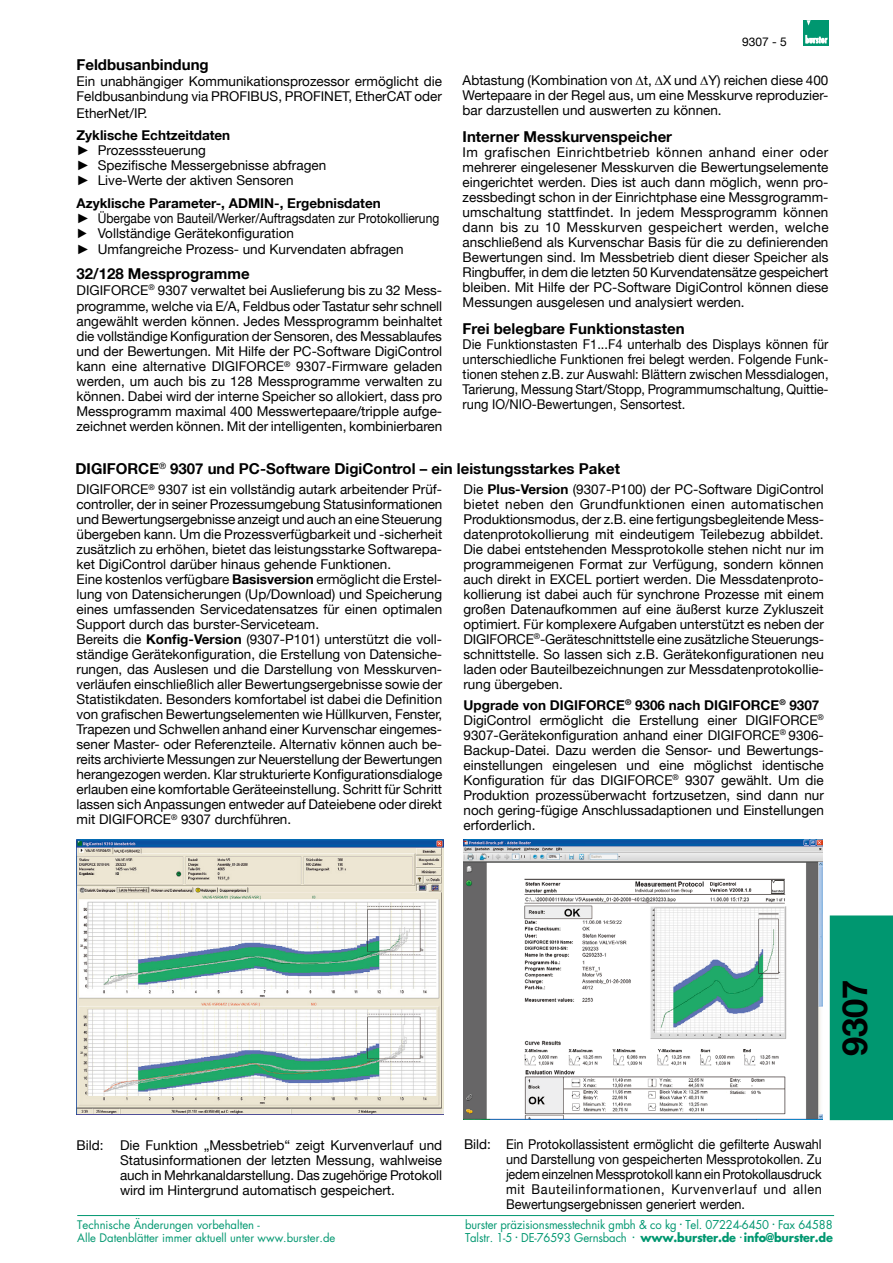
<style>
.page{position:relative;width:893px;height:1263px;background:#fff}
.page>*{position:absolute;margin:0;border:0;box-sizing:border-box;transform-origin:0 0}
.t1{font:700 34.5px "Helvetica Neue LT";color:#000}
.t2{font:700 15px "Helvetica Neue LT";color:#000}
.t3{font:13.5px/15px "Helvetica Neue LT";color:#000;text-align:justify}
.t4{font:13.5px/15px "Helvetica Neue LT";color:#000;text-align:justify;scale:.95 1}
.t5{font:13.5px/15.5px "Helvetica Neue LT";color:#000;scale:.89 1}
.t6{font:12px "Helvetica Neue LT";color:#000}
.t7{font:11.85px/13.5px "Futura LT";letter-spacing:-.01em;color:#009770;scale:.95 1}
.t8{font:11.55px/13.5px "Futura LT";color:#009770}
.s1{font-weight:700}
.s2{font-family:"Arial"}
</style>
<div class="page">
<div style="left:830px;top:915px;width:63px;height:205px;background:#009770"></div>
<hr style="left:77px;top:1215px;width:757px;height:1px;background:#009770">
<div style="left:804px;top:20px;width:25px;height:26px;background:#009770"></div>
<svg style="left:807px;top:20px;width:4px;height:6px"></svg>
<svg style="left:805px;top:35px;width:23px;height:9px"></svg>
<img style="left:76px;top:839px;width:368px;height:275px">
<img style="left:463px;top:840px;width:360px;height:280px">
<p class="t2" style="left:77px;top:56px;width:134px">Feldbusanbindung</p>
<p class="t3" style="left:77px;top:74px;width:367px;line-height:15.6px">Ein unabhängiger Kommunikationsprozessor ermöglicht die Feldbusanbindung via PROFIBUS, PROFINET, EtherCAT oder EtherNet/IP.</p>
<p class="t3" style="left:77px;top:128px;width:251px;text-align:left"><span class="s1">Zyklische Echtzeitdaten<br></span><span class="s2">►</span> Prozesssteuerung<br><span class="s2">►</span> Spezifische Messergebnisse abfragen <span class="s2">►</span> Live-Werte der aktiven Sensoren</p>
<p class="t5" style="left:77px;top:195px;width:409px"><span class="s1">Azyklische Parameter-, ADMIN-, Ergebnisdaten<br></span><span class="s2">►</span> Übergabe von Bauteil/Werker/Auftragsdaten zur Protokollierung <span class="s2">►</span> Vollständige Gerätekonfiguration<br><span class="s2">►</span> Umfangreiche Prozess- und Kurvendaten abfragen</p>
<p class="t2" style="left:77px;top:264px;width:175px">32/128 Messprogramme</p>
<p class="t3" style="left:77px;top:282px;width:367px">DIGIFORCE<sup>®</sup> 9307 verwaltet bei Auslieferung bis zu 32 Mess&shy;programme, welche via E/A, Feldbus oder Tastatur sehr schnell angewählt werden können. Jedes Messprogramm beinhaltet die vollständige Konfiguration der Sensoren, des Messablaufes und der Bewertungen. Mit Hilfe der PC-Software DigiControl kann eine alternative DIGIFORCE<sup>®</sup> 9307-Firmware geladen werden, um auch bis zu 128 Messprogramme verwalten zu können. Dabei wird der interne Speicher so allokiert, dass pro Messprogramm maximal 400 Messwertepaare/tripple aufge&shy;zeichnet werden können. Mit der intelligenten, kombinierbaren</p>
<p class="t6" style="left:742px;top:34px;width:46px">9307 - 5</p>
<p class="t3" style="left:463px;top:72px;width:367px">Abtastung (Kombination von t, X und Y) reichen diese 400<br>Wertepaare in der Regel aus, um eine Messkurve reproduzier&shy;bar darzustellen und auswerten zu können.</p>
<p class="t2" style="left:463px;top:127px;width:211px">Interner Messkurvenspeicher</p>
<p class="t3" style="left:463px;top:144px;width:368px">Im grafischen Einrichtbetrieb können anhand einer oder mehrerer eingelesener Messkurven die Bewertungselemente eingerichtet werden. Dies ist auch dann möglich, wenn pro&shy;zessbedingt schon in der Einrichtphase eine Messgrogramm&shy;umschaltung stattfindet. In jedem Messprogramm können dann bis zu 10 Messkurven gespeichert werden, welche anschließend als Kurvenschar Basis für die zu definierenden Bewertungen sind. Im Messbetrieb dient dieser Speicher als Ringbuffer, in dem die letzten 50 Kurvendatensätze gespeichert bleiben. Mit Hilfe der PC-Software DigiControl können diese Messungen ausgelesen und analysiert werden.</p>
<p class="t2" style="left:463px;top:319px;width:223px">Frei belegbare Funktionstasten</p>
<p class="t4" style="left:463px;top:336px;width:387px">Die Funktionstasten F1...F4 unterhalb des Displays können für unterschiedliche Funktionen frei belegt werden. Folgende Funk&shy;tionen stehen z.B. zur Auswahl: Blättern zwischen Messdialogen, Tarierung, Messung Start/Stopp, Programmumschaltung, Quittie&shy;rung IO/NIO-Bewertungen, Sensortest.</p>
<p class="t2" style="left:75px;top:460px;width:546px">DIGIFORCE<sup>®</sup> 9307 und PC-Software DigiControl – ein leistungsstarkes Paket</p>
<p class="t3" style="left:77px;top:482px;width:367px;text-align:left">DIGIFORCE<sup>®</sup> 9307 ist ein vollständig autark arbeitender Prüf&shy;controller, der in seiner Prozessumgebung Statusinformationen und Bewertungsergebnisse anzeigt und auch an eine Steuerung übergeben kann. Um die Prozessverfügbarkeit und -sicherheit zusätzlich zu erhöhen, bietet das leistungsstarke Softwarepa&shy;ket DigiControl darüber hinaus gehende Funktionen.<br>Eine kostenlos verfügbare <span class="s1">Basisversion</span> ermöglicht die Erstel&shy;lung von Datensicherungen (Up/Download) und Speicherung eines umfassenden Servicedatensatzes für einen optimalen Support durch das burster-Serviceteam.<br>Bereits die <span class="s1">Konfig-Version</span> (9307-P101) unterstützt die voll&shy;ständige Gerätekonfiguration, die Erstellung von Datensiche&shy;rungen, das Auslesen und die Darstellung von Messkurven&shy;verläufen einschließlich aller Bewertungsergebnisse sowie der Statistikdaten. Besonders komfortabel ist dabei die Definition von grafischen Bewertungselementen wie Hüllkurven, Fenster, Trapezen und Schwellen anhand einer Kurvenschar eingemes&shy;sener Master- oder Referenzteile. Alternativ können auch be&shy;reits archivierte Messungen zur Neuerstellung der Bewertungen herangezogen werden. Klar strukturierte Konfigurationsdialoge erlauben eine komfortable Geräteeinstellung. Schritt für Schritt lassen sich Anpassungen entweder auf Dateiebene oder direkt mit DIGIFORCE<sup>®</sup> 9307 durchführen.</p>
<p class="t3" style="left:463px;top:481px;width:362px">Die <span class="s1">Plus-Version</span> (9307-P100) der PC-Software DigiControl bietet neben den Grundfunktionen einen automatischen Produktionsmodus, der z.B. eine fertigungsbegleitende Mess&shy;datenprotokollierung mit eindeutigem Teilebezug abbildet.<br>Die dabei entstehenden Messprotokolle stehen nicht nur im programmeigenen Format zur Verfügung, sondern können auch direkt in EXCEL portiert werden. Die Messdatenproto&shy;kollierung ist dabei auch für synchrone Prozesse mit einem großen Datenaufkommen auf eine äußerst kurze Zykluszeit optimiert. Für komplexere Aufgaben unterstützt es neben der DIGIFORCE<sup>®</sup>-Geräteschnittstelle eine zusätzliche Steuerungs&shy;schnittstelle. So lassen sich z.B. Gerätekonfigurationen neu laden oder Bauteilbezeichnungen zur Messdatenprotokollie&shy;rung übergeben.</p>
<p class="t3" style="left:463px;top:697px;width:362px;text-align:left"><span class="s1">Upgrade von DIGIFORCE</span><sup>®</sup> <span class="s1">9306 nach DIGIFORCE</span><sup>®</sup> <span class="s1">9307<br></span>DigiControl ermöglicht die Erstellung einer DIGIFORCE<sup>® </sup>9307-Gerätekonfiguration anhand einer DIGIFORCE<sup>®</sup> 9306- Backup-Datei. Dazu werden die Sensor- und Bewertungs&shy;einstellungen eingelesen und eine möglichst identische Konfiguration für das DIGIFORCE<sup>®</sup> 9307 gewählt. Um die Produktion prozessüberwacht fortzusetzen, sind dann nur noch gering-fügige Anschlussadaptionen und Einstellungen erforderlich.</p>
<h1 class="t1" style="left:834px;top:1056px;width:78px;rotate:-90deg">9307</h1>
<p class="t3" style="left:120px;top:1137px;width:324px;text-indent:-43px">Bild: Die Funktion „Messbetrieb“ zeigt Kurvenverlauf und Statusinformationen der letzten Messung, wahlweise auch in Mehrkanaldarstellung. Das zugehörige Protokoll wird im Hintergrund automatisch gespeichert.</p>
<p class="t3" style="left:506px;top:1137px;width:317px;text-indent:-42px">Bild: Ein Protokollassistent ermöglicht die gefilterte Auswahl und Darstellung von gespeicherten Messprotokollen. Zu jedem einzelnen Messprotokoll kann ein Protokollausdruck mit Bauteilinformationen, Kurvenverlauf und allen Bewertungsergebnissen generiert werden.</p>
<p class="t8" style="left:77px;top:1218px;width:260px">Technische Änderungen vorbehalten -<br>Alle Datenblätter immer aktuell unter www.burster.de</p>
<p class="t7" style="left:465px;top:1218px;width:389px">burster präzisionsmesstechnik gmbh &amp; co kg <sup>.</sup> Tel. 07224-6450 <sup>.</sup> Fax 64588<br>Talstr. 1-5 <sup>.</sup> DE-76593 Gernsbach <sup>.</sup> <span class="s1">www.burster.de</span> <sup>.</sup> <span class="s1">info@burster.de</span></p>
</div>
